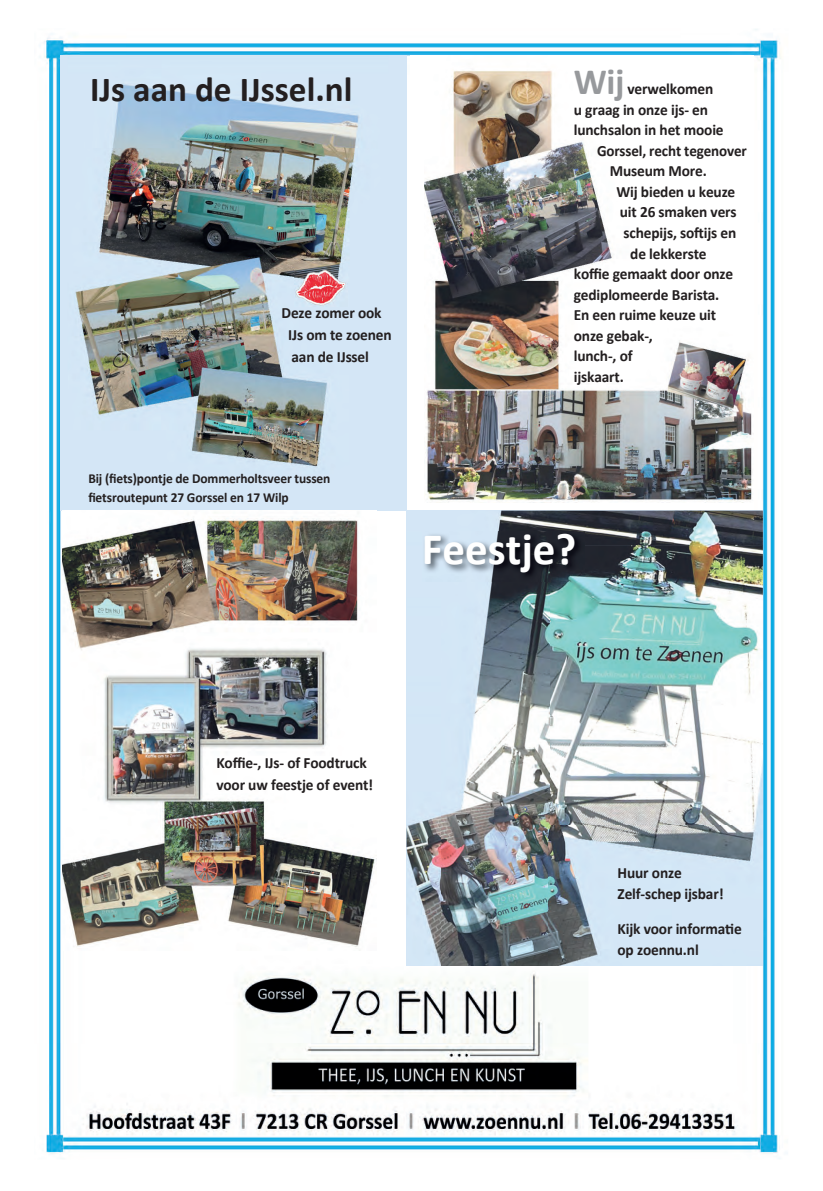
<style>
.page{position:relative;width:823px;height:1191px;background:#fff}
.page>*{position:absolute;margin:0;border:0;box-sizing:border-box;transform-origin:0 0}
.t1{font:700 45px "Calibri";color:#fff}
.t2{font:700 37.2px "Calibri";color:#97999c}
.t3{font:700 35.2px "Calibri";color:#231f20}
.t4{font:700 15.7px/21.5px "Calibri";letter-spacing:-.01em;color:#231f20}
.t5{font:700 15.7px "Calibri";letter-spacing:-.01em;color:#231f20;scale:.96 1}
.t6{font:700 13.7px/18.6px "Calibri";letter-spacing:-.01em;color:#231f20}
</style>
<div class="page">
<img style="left:44px;top:29px;width:736px;height:1125px">
<div style="left:410px;top:55px;width:343px;height:455px;background:#fff"></div>
<img style="left:424px;top:70px;width:328px;height:432px">
<div style="left:60px;top:55px;width:346px;height:455px;background:#d4e6f6"></div>
<img style="left:75px;top:84px;width:284px;height:383px">
<img style="left:282px;top:308px;width:77px;height:10px">
<img style="left:406px;top:510px;width:356px;height:35px">
<img style="left:406px;top:545px;width:35px;height:420px">
<img style="left:549px;top:545px;width:213px;height:420px">
<img style="left:441px;top:581px;width:108px;height:384px">
<img style="left:62px;top:510px;width:314px;height:440px">
<img style="left:422px;top:531px;width:162px;height:50px">
<img style="left:294px;top:263px;width:53px;height:46px">
<h3 class="t3" style="left:90px;top:65px;width:263px">IJs aan de IJssel.nl</h3>
<p class="t4" style="left:288px;top:302px;width:105px;text-indent:-7px">Deze zomer ook<br>IJs om te zoenen aan de IJssel</p>
<h2 class="t2" style="left:573px;top:55px;width:52px">Wij</h2>
<p class="t4" style="left:627px;top:78px;width:87px">verwelkomen</p>
<p class="t4" style="left:573px;top:98px;width:136px">u graag in onze ijs- en</p>
<p class="t4" style="left:573px;top:119px;width:151px">lunchsalon in het mooie</p>
<p class="t5" style="left:596px;top:139px;width:157px">Gorssel, recht tegenover</p>
<p class="t4" style="left:609px;top:160px;width:98px">Museum More.</p>
<p class="t4" style="left:616px;top:180px;width:120px">Wij bieden u keuze</p>
<p class="t4" style="left:619px;top:201px;width:118px">uit 26 smaken vers</p>
<p class="t4" style="left:623px;top:221px;width:114px">schepijs, softijs en</p>
<p class="t4" style="left:630px;top:242px;width:78px">de lekkerste</p>
<p class="t4" style="left:573px;top:263px;width:161px">koffie gemaakt door onze</p>
<p class="t4" style="left:573px;top:283px;width:147px">gediplomeerde Barista.</p>
<p class="t4" style="left:573px;top:304px;width:144px">En een ruime keuze uit</p>
<p class="t4" style="left:573px;top:324px;width:80px">onze gebak-,</p>
<p class="t4" style="left:573px;top:345px;width:60px">lunch-, of</p>
<p class="t4" style="left:573px;top:365px;width:51px">ijskaart.</p>
<p class="t6" style="left:88px;top:469px;width:243px">Bij (fiets)pontje de Dommerholtsveer tussen fietsroutepunt 27 Gorssel en 17 Wilp</p>
<h1 class="t1" style="left:421px;top:517px;width:156px">Feestje?</h1>
<p class="t4" style="left:216px;top:752px;width:158px">Koffie-, IJs- of Foodtruck voor uw feestje of event!</p>
<p class="t4" style="left:617px;top:861px;width:108px">Huur onze<br>Zelf-schep ijsbar!</p>
<p class="t4" style="left:617px;top:917px;width:126px">Kijk voor informatie op zoennu.nl</p>
</div>
